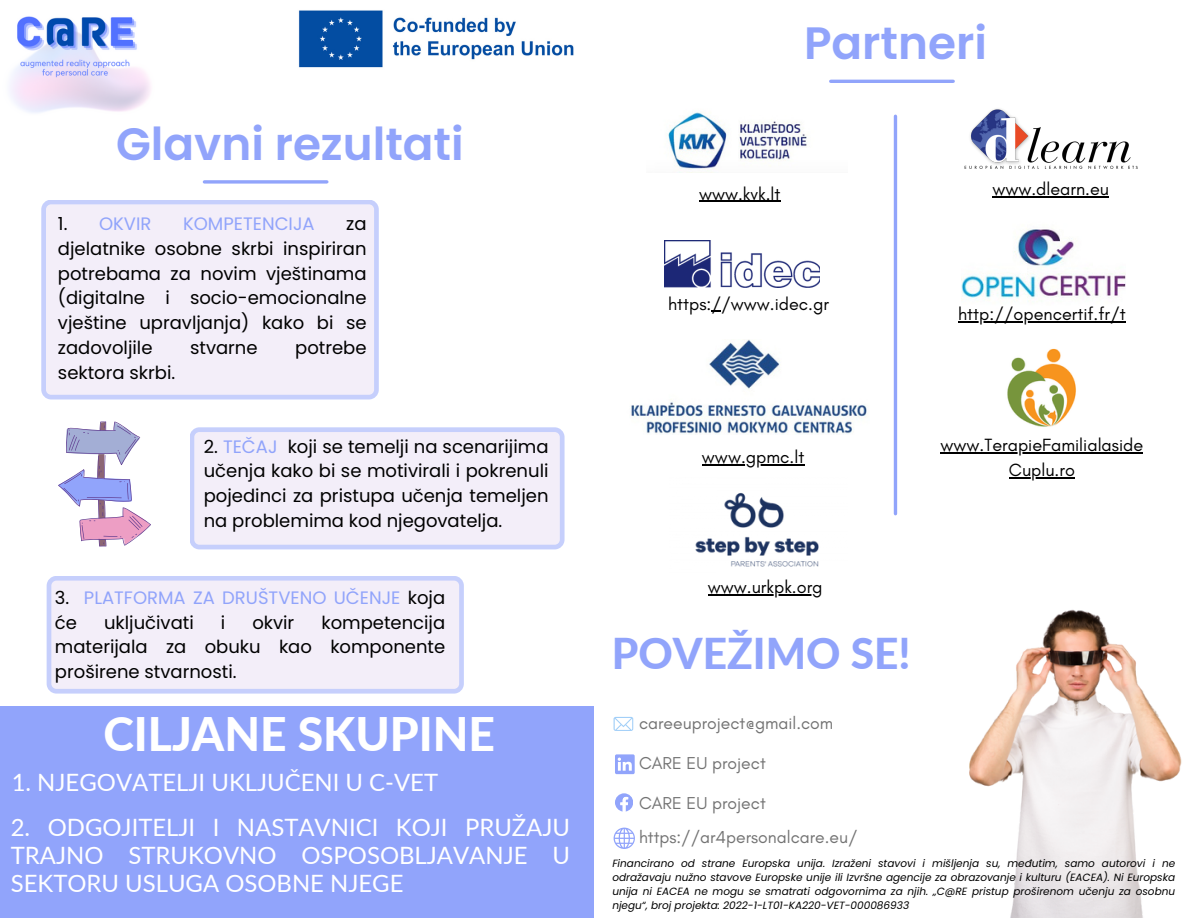
<style>
.page{position:relative;width:1188px;height:918px;background:#fff}
.page>*{position:absolute;margin:0;border:0;box-sizing:border-box;transform-origin:0 0}
.t1{font:800 46.2px "Lato";color:#fff}
.t2{font:600 45.3px "Poppins";color:#91a4fb}
.t3{font:800 42.45px "Lato";color:#91a4fb}
.t4{font:23.85px/28.2px "Lato";color:#fff;text-align:justify}
.t5{font:18px/24.8px "Poppins";color:#000;text-align:justify}
.t6{font:18px/24.8px "Glacial Indifference";color:#000;text-align:center}
.t7{font:18px/24.8px "Poppins";color:#91a4fb}
.t8{font:17.55px "Glacial Indifference";color:#737373}
.t9{font:italic 10.5px/14px "Poppins";color:#000;text-align:justify}
.s1{color:#000}
.s2{color:#91a4fb}
</style>
<div class="page">
<div style="left:0;top:707px;width:594px;height:211px;background:#91a4fb"></div>
<svg style="left:614px;top:717px;width:19px;height:14px"></svg>
<svg style="left:615px;top:793px;width:18px;height:18px"></svg>
<svg style="left:615px;top:754px;width:20px;height:20px"></svg>
<svg style="left:614px;top:827px;width:21px;height:22px"></svg>
<svg style="left:190px;top:427px;width:375px;height:122px;background:#eeebf9"></svg>
<svg style="left:41px;top:200px;width:338px;height:200px;background:#efebf9"></svg>
<svg style="left:47px;top:576px;width:417px;height:118px;background:#eeebf9"></svg>
<svg style="left:58px;top:421px;width:93px;height:125px"></svg>
<img style="left:970px;top:609px;width:212px;height:309px">
<hr style="left:894px;top:116px;width:3px;height:398px;background:#91a4fb">
<img style="left:10px;top:16px;width:141px;height:97px">
<img style="left:668px;top:112px;width:139px;height:61px">
<hr style="left:699px;top:201px;width:81px;height:1px;background:#000">
<img style="left:964px;top:109px;width:174px;height:60px">
<hr style="left:992px;top:197px;width:117px;height:1px;background:#000">
<img style="left:665px;top:241px;width:155px;height:47px">
<img style="left:962px;top:229px;width:164px;height:72px">
<hr style="left:958px;top:321px;width:168px;height:1px;background:#000">
<img style="left:631px;top:339px;width:236px;height:96px">
<hr style="left:702px;top:464px;width:102px;height:1px;background:#000">
<img style="left:1007px;top:348px;width:69px;height:79px">
<hr style="left:941px;top:453px;width:202px;height:1px;background:#000">
<hr style="left:1009px;top:477px;width:66px;height:1px;background:#000">
<img style="left:695px;top:493px;width:124px;height:74px">
<hr style="left:708px;top:594px;width:115px;height:2px;background:#000">
<hr style="left:831px;top:80px;width:122px;height:3px;background:#91a4fb">
<svg style="left:204px;top:180px;width:123px;height:4px"></svg>
<img style="left:298px;top:10px;width:276px;height:58px">
<p class="t2" style="left:116px;top:112px;width:349px">Glavni rezultati</p>
<p class="t7" style="left:58px;top:212px;width:95px"><span class="s1">1.</span> OKVIR</p>
<p class="t7" style="left:183px;top:212px;width:133px">KOMPETENCIJA</p>
<p class="t5" style="left:58px;top:212px;width:310px;text-indent:288px">za djelatnike osobne skrbi inspiriran potrebama za novim vještinama (digitalne i socio-emocionalne vještine upravljanja) kako bi se zadovoljile</p>
<p class="t5" style="left:190px;top:335px;width:69px">stvarne</p>
<p class="t5" style="left:295px;top:335px;width:73px">potrebe</p>
<p class="t5" style="left:58px;top:360px;width:119px">sektora skrbi.</p>
<p class="t5" style="left:204px;top:434px;width:346px">2. <span class="s2">TEČAJ</span> koji se temelji na scenarijima učenja kako bi se motivirali i pokrenuli pojedinci za pristupa učenja temeljen na problemima kod njegovatelja.</p>
<p class="t7" style="left:55px;top:585px;width:392px"><span class="s1">3.</span> PLATFORMA ZA DRUŠTVENO UČENJE <span class="s1">koja će</span></p>
<p class="t5" style="left:55px;top:610px;width:392px;text-indent:266px">kompetencija materijala za obuku kao komponente proširene stvarnosti.</p>
<p class="t5" style="left:104px;top:610px;width:91px">uključivati</p>
<p class="t5" style="left:221px;top:610px;width:6px">i</p>
<p class="t5" style="left:252px;top:610px;width:44px">okvir</p>
<p class="t1" style="left:103px;top:705px;width:393px">CILJANE SKUPINE</p>
<p class="t4" style="left:12px;top:768px;width:428px">1. NJEGOVATELJI UKLJUČENI U C-VET</p>
<p class="t4" style="left:11px;top:812px;width:561px">2. ODGOJITELJI I NASTAVNICI KOJI PRUŽAJU TRAJNO STRUKOVNO OSPOSOBLJAVANJE U SEKTORU USLUGA OSOBNE NJEGE</p>
<p class="t2" style="left:804px;top:11px;width:184px">Partneri</p>
<p class="t6" style="left:699px;top:181px;width:83px">www.kvk.lt</p>
<p class="t6" style="left:992px;top:177px;width:118px">www.dlearn.eu</p>
<p class="t6" style="left:668px;top:291px;width:162px">https://www.idec.gr</p>
<p class="t6" style="left:958px;top:301px;width:169px">http://opencertif.fr/t</p>
<p class="t6" style="left:702px;top:444px;width:104px">www.gpmc.lt</p>
<p class="t6" style="left:941px;top:433px;width:204px">www.TerapieFamilialaside<br>Cuplu.ro</p>
<p class="t6" style="left:708px;top:575px;width:116px">www.urkpk.org</p>
<p class="t3" style="left:612px;top:628px;width:300px">POVEŽIMO SE!</p>
<p class="t8" style="left:639px;top:713px;width:196px">careeuproject@gmail.com</p>
<p class="t8" style="left:639px;top:753px;width:128px">CARE EU project</p>
<p class="t8" style="left:639px;top:792px;width:128px">CARE EU project</p>
<p class="t8" style="left:639px;top:827px;width:220px">https://ar4personalcare.eu/</p>
<p class="t9" style="left:612px;top:856px;width:564px">Financirano od strane Europska unija. Izraženi stavovi i mišljenja su, međutim, samo autorovi i ne odražavaju nužno stavove Europske unije ili Izvršne agencije za obrazovanje i kulturu (EACEA). Ni Europska unija ni EACEA ne mogu se smatrati odgovornima za njih. „C@RE pristup proširenom učenju za osobnu njegu“, broj projekta: 2022-1-LT01-KA220-VET-000086933</p>
</div>
